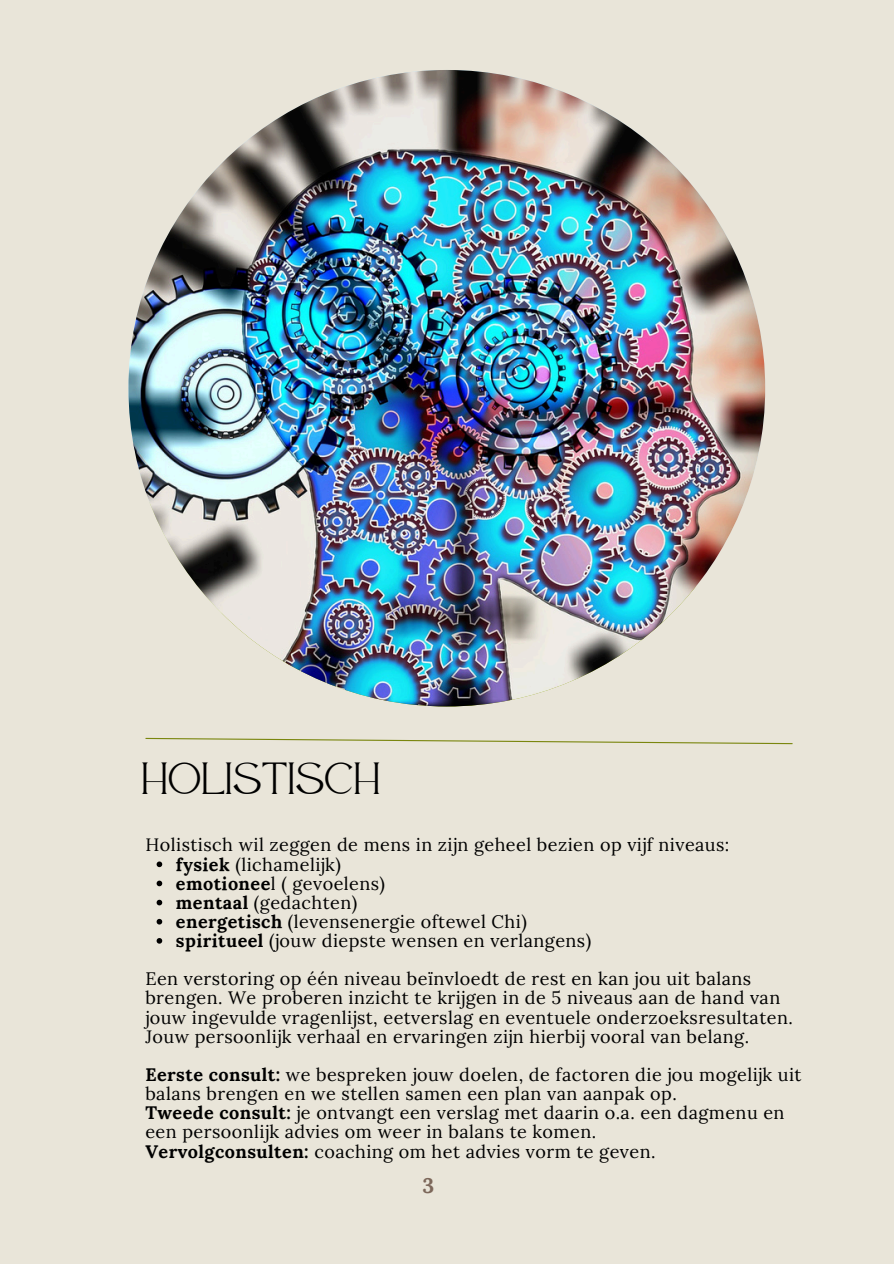
<style>
.page{position:relative;width:894px;height:1264px;background:#fff}
.page>*{position:absolute;margin:0;border:0;box-sizing:border-box;transform-origin:0 0}
.t1{font:45px "Atteron";color:#000}
.t2{font:700 21px "Lora";color:#7c675a}
.t3{font:18px/19.2px "Lora";letter-spacing:.025em;color:#000}
.s1{font-weight:700}
</style>
<div class="page">
<div style="left:0;top:0;width:893px;height:1263px;background:#e9e5d9"></div>
<svg style="left:156px;top:861px;width:6px;height:6px"></svg>
<svg style="left:156px;top:880px;width:6px;height:6px"></svg>
<svg style="left:156px;top:899px;width:6px;height:6px"></svg>
<svg style="left:156px;top:918px;width:6px;height:6px"></svg>
<svg style="left:156px;top:938px;width:6px;height:5px"></svg>
<svg style="left:145px;top:737px;width:648px;height:7px"></svg>
<img style="left:128px;top:70px;width:637px;height:636px;border-radius:50%">
<p class="t1" style="left:141px;top:752px;width:241px">HOLISTISCH</p>
<p class="t3" style="left:145px;top:835px;width:585px">Holistisch wil zeggen de mens in zijn geheel bezien op vijf niveaus:</p>
<h1 class="t3" style="left:176px;top:854px;width:166px"><span class="s1">fysiek</span> (lichamelijk)</h1>
<p class="t3" style="left:176px;top:873px;width:211px"><span class="s1">emotionee</span>l ( gevoelens)</p>
<p class="t3" style="left:176px;top:892px;width:183px"><span class="s1">mentaal</span> (gedachten)</p>
<p class="t3" style="left:176px;top:911px;width:352px"><span class="s1">energetisch</span> (levensenergie oftewel Chi)</p>
<p class="t3" style="left:176px;top:930px;width:416px"><span class="s1">spiritueel</span> (jouw diepste wensen en verlangens)</p>
<p class="t3" style="left:145px;top:969px;width:648px">Een verstoring op één niveau beïnvloedt de rest en kan jou uit balans brengen. We proberen inzicht te krijgen in de 5 niveaus aan de hand van jouw ingevulde vragenlijst, eetverslag en eventuele onderzoeksresultaten.<br>Jouw persoonlijk verhaal en ervaringen zijn hierbij vooral van belang.</p>
<p class="t3" style="left:145px;top:1064px;width:657px"><span class="s1">Eerste consult:</span> we bespreken jouw doelen, de factoren die jou mogelijk uit balans brengen en we stellen samen een plan van aanpak op.</p>
<p class="t3" style="left:145px;top:1103px;width:640px"><span class="s1">Tweede consult:</span> je ontvangt een verslag met daarin o.a. een dagmenu en een persoonlijk advies om weer in balans te komen.</p>
<p class="t3" style="left:145px;top:1141px;width:511px"><span class="s1">Vervolgconsulten:</span> coaching om het advies vorm te geven.</p>
<p class="t2" style="left:422px;top:1172px;width:13px">3</p>
</div>
